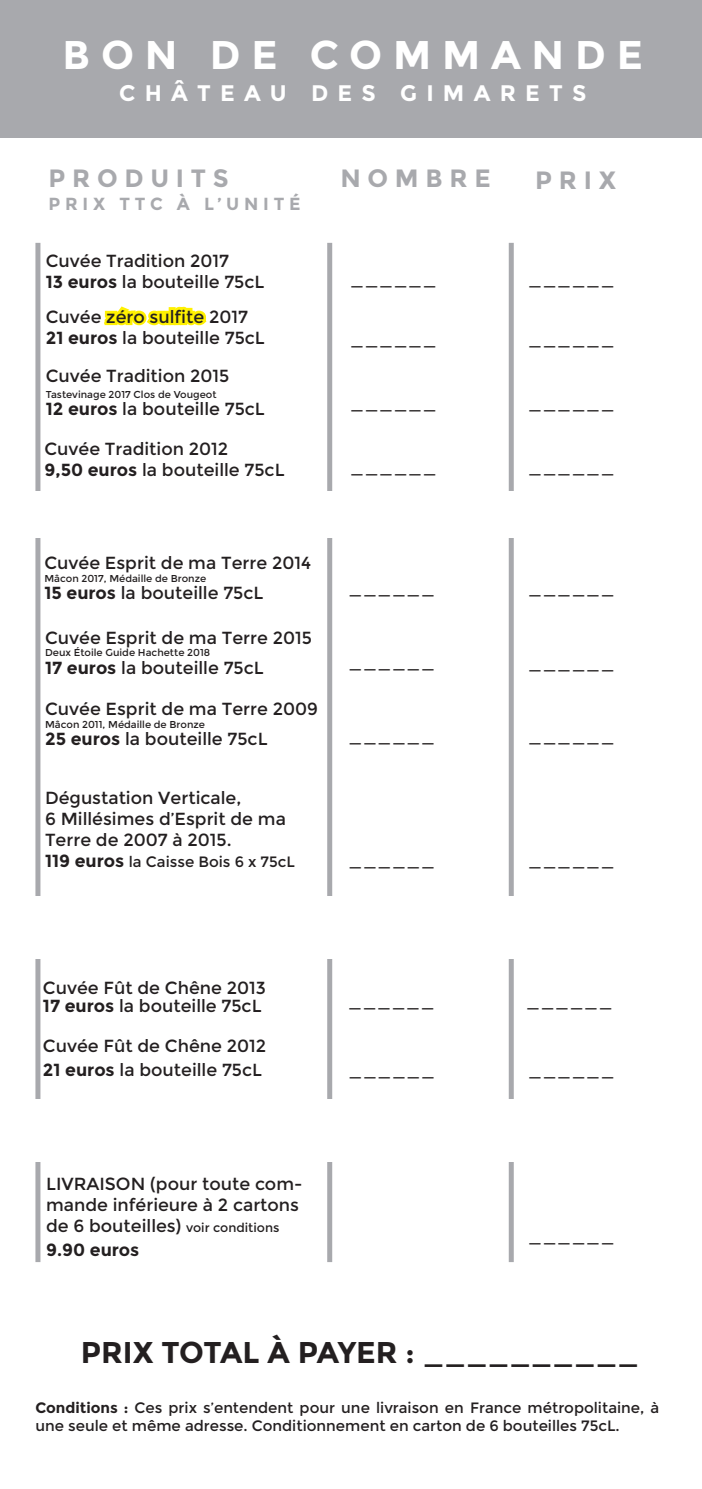
<style>
.page{position:relative;width:702px;height:1489px;background:#fff}
.page>*{position:absolute;margin:0;border:0;box-sizing:border-box;transform-origin:0 0}
.t1{font:700 40px "Montserrat";letter-spacing:.27em;color:#fff}
.t2{font:700 30px "Montserrat";color:#231f20}
.t3{font:700 25px "Montserrat";letter-spacing:.27em;color:#a8a9ad}
.t4{font:700 22.5px "Montserrat";letter-spacing:.41em;color:#fff}
.t5{font:20px "Montserrat";color:#231f20}
.t6{font:17.5px/21px "Montserrat";color:#231f20}
.t7{font:700 17.5px "Montserrat";letter-spacing:.27em;color:#a8a9ad}
.t8{font:700 17.5px "Montserrat";color:#231f20}
.t9{font:15px/18px "Montserrat";color:#231f20}
.t10{font:10px "Montserrat";color:#231f20}
.s1{font-weight:700}
.s2{font-weight:700;font-size:17.5px}
.s3{font-size:12.5px}
</style>
<div class="page">
<div style="left:0;top:0;width:702px;height:137px;background:#a8a9ad"></div>
<div style="left:327px;top:243px;width:5px;height:1018px;background:#a8a9ad"></div>
<div style="left:35px;top:243px;width:5px;height:1018px;background:#a8a9ad"></div>
<div style="left:508px;top:243px;width:5px;height:1018px;background:#a8a9ad"></div>
<div style="left:28px;top:896px;width:494px;height:63px;background:#fff"></div>
<div style="left:26px;top:1098px;width:494px;height:63px;background:#fff"></div>
<svg style="left:104px;top:306px;width:103px;height:20px"></svg>
<div style="left:28px;top:491px;width:494px;height:46px;background:#fff"></div>
<p class="t1" style="left:63px;top:31px;width:581px">BON DE COMMANDE</p>
<p class="t4" style="left:119px;top:80px;width:468px">CHÂTEAU DES GIMARETS</p>
<p class="t3" style="left:49px;top:164px;width:182px">PRODUITS</p>
<p class="t7" style="left:49px;top:193px;width:253px">PRIX TTC À L’UNITÉ</p>
<p class="t6" style="left:46px;top:251px;width:185px">Cuvée Tradition 2017</p>
<p class="t6" style="left:46px;top:272px;width:220px"><span class="s1">13 euros</span> la bouteille 75cL</p>
<p class="t6" style="left:46px;top:306px;width:204px">Cuvée zéro sulfite 2017</p>
<p class="t6" style="left:46px;top:327px;width:220px"><span class="s1">21 euros</span> la bouteille 75cL</p>
<p class="t6" style="left:46px;top:366px;width:185px">Cuvée Tradition 2015</p>
<p class="t10" style="left:46px;top:388px;width:172px">Tastevinage 2017 Clos de Vougeot</p>
<p class="t6" style="left:46px;top:398px;width:220px"><span class="s1">12 euros</span> la bouteille 75cL</p>
<p class="t6" style="left:44px;top:438px;width:185px">Cuvée Tradition 2012</p>
<p class="t6" style="left:44px;top:459px;width:242px"><span class="s1">9,50 euros</span> la bouteille 75cL</p>
<p class="t3" style="left:340px;top:164px;width:152px">NOMBRE</p>
<p class="t3" style="left:535px;top:165px;width:82px">PRIX</p>
<p class="t5" style="left:350px;top:273px;width:89px">——————</p>
<p class="t5" style="left:528px;top:273px;width:89px">——————</p>
<p class="t5" style="left:350px;top:333px;width:89px">——————</p>
<p class="t5" style="left:528px;top:333px;width:89px">——————</p>
<p class="t5" style="left:350px;top:397px;width:89px">——————</p>
<p class="t5" style="left:528px;top:397px;width:89px">——————</p>
<p class="t5" style="left:350px;top:461px;width:89px">——————</p>
<p class="t5" style="left:528px;top:461px;width:89px">——————</p>
<p class="t6" style="left:44px;top:553px;width:268px">Cuvée Esprit de ma Terre 2014</p>
<p class="t10" style="left:44px;top:572px;width:163px">Mâcon 2017, Médaille de Bronze</p>
<p class="t6" style="left:44px;top:583px;width:220px"><span class="s1">15 euros</span> la bouteille 75cL</p>
<p class="t6" style="left:45px;top:627px;width:268px">Cuvée Esprit de ma Terre 2015</p>
<p class="t10" style="left:45px;top:647px;width:167px">Deux Étoile Guide Hachette 2018</p>
<p class="t6" style="left:45px;top:657px;width:220px"><span class="s1">17 euros</span> la bouteille 75cL</p>
<p class="t6" style="left:45px;top:699px;width:274px">Cuvée Esprit de ma Terre 2009</p>
<p class="t10" style="left:45px;top:718px;width:161px">Mâcon 2011, Médaille de Bronze</p>
<p class="t6" style="left:45px;top:729px;width:224px"><span class="s1">25 euros</span> la bouteille 75cL</p>
<p class="t6" style="left:45px;top:787px;width:242px">Dégustation Verticale,<br>6 Millésimes d’Esprit de ma<br>Terre de 2007 à 2015.</p>
<p class="t9" style="left:45px;top:852px;width:251px"><span class="s2">119 euros</span> la Caisse Bois 6 x 75cL</p>
<p class="t5" style="left:348px;top:582px;width:89px">——————</p>
<p class="t5" style="left:348px;top:656px;width:89px">——————</p>
<p class="t5" style="left:348px;top:730px;width:89px">——————</p>
<p class="t5" style="left:348px;top:854px;width:89px">——————</p>
<p class="t5" style="left:528px;top:582px;width:89px">——————</p>
<p class="t5" style="left:528px;top:657px;width:89px">——————</p>
<p class="t5" style="left:528px;top:730px;width:89px">——————</p>
<p class="t5" style="left:528px;top:854px;width:89px">——————</p>
<p class="t6" style="left:43px;top:977px;width:224px">Cuvée Fût de Chêne 2013</p>
<p class="t6" style="left:43px;top:995px;width:220px"><span class="s1">17 euros</span> la bouteille 75cL</p>
<p class="t6" style="left:43px;top:1035px;width:225px">Cuvée Fût de Chêne 2012</p>
<p class="t6" style="left:43px;top:1059px;width:220px"><span class="s1">21 euros</span> la bouteille 75cL</p>
<p class="t6" style="left:46px;top:1173px;width:258px">LIVRAISON (pour toute com&shy;mande inférieure à 2 cartons de 6 bouteilles) <span class="s3">voir conditions</span></p>
<p class="t8" style="left:46px;top:1239px;width:95px">9.90 euros</p>
<p class="t5" style="left:348px;top:994px;width:89px">——————</p>
<p class="t5" style="left:348px;top:1064px;width:89px">——————</p>
<p class="t5" style="left:526px;top:994px;width:89px">——————</p>
<p class="t5" style="left:528px;top:1064px;width:89px">——————</p>
<p class="t5" style="left:528px;top:1230px;width:89px">——————</p>
<p class="t2" style="left:81px;top:1334px;width:559px">PRIX TOTAL À PAYER : __________</p>
<p class="t9" style="left:35px;top:1398px;width:625px"><span class="s1">Conditions :</span> Ces prix s’entendent pour une livraison en France métropolitaine, à une seule et même adresse. Conditionnement en carton de 6 bouteilles 75cL.</p>
</div>
